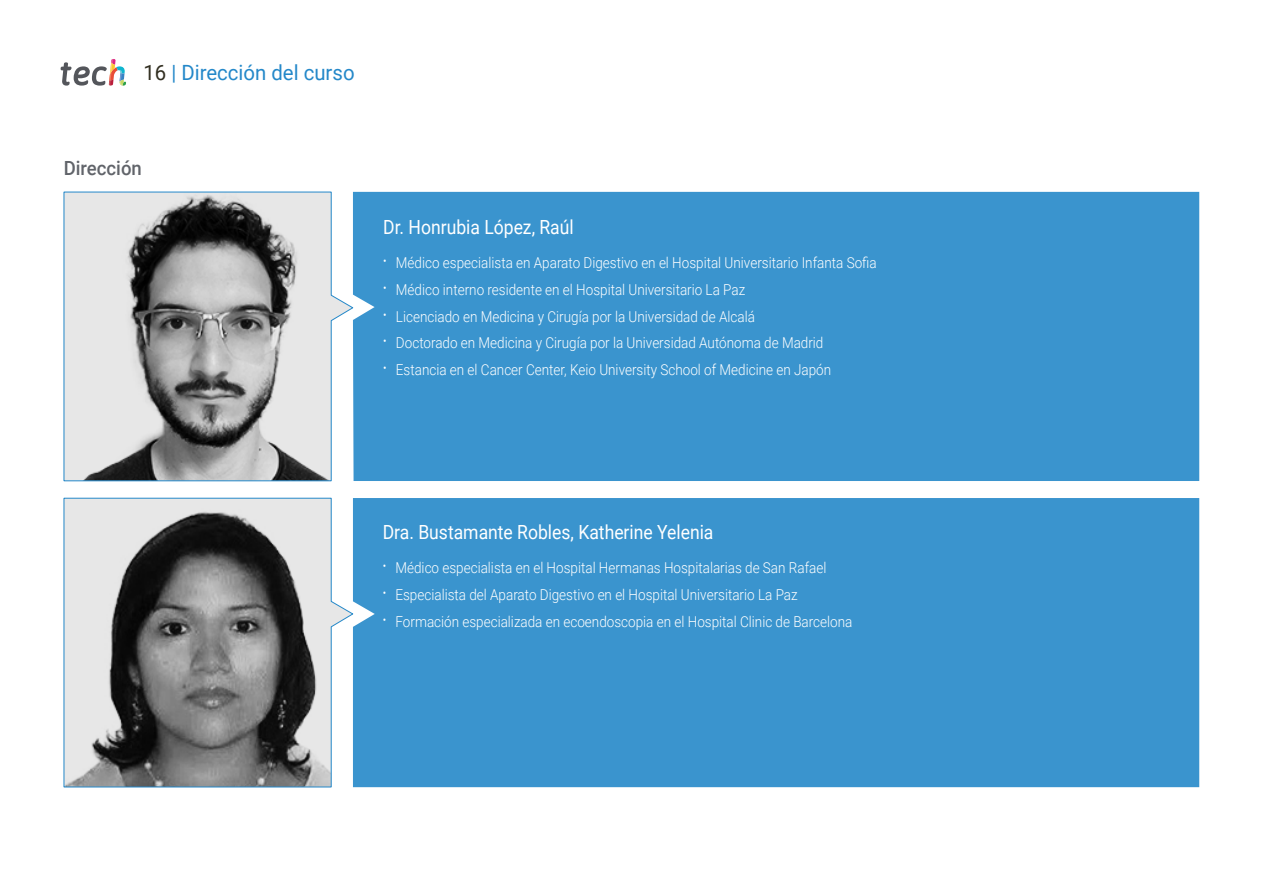
<style>
.page{position:relative;width:1263px;height:893px;background:#fff}
.page>*{position:absolute;margin:0;border:0;box-sizing:border-box;transform-origin:0 0}
.t1{font:21px "Roboto";color:#2488c9}
.t2{font:19.5px "Roboto";color:#fff;scale:.9 1}
.t3{font:500 19.5px "Roboto";color:#61646a;scale:.95 1}
.t4{font:300 15px "Roboto";color:#fff;scale:.9 1}
.s1{color:#312e20}
</style>
<div class="page">
<svg style="left:61px;top:59px;width:65px;height:27px"></svg>
<div style="left:353px;top:192px;width:846px;height:289px;background:#3a94ce"></div>
<div style="left:353px;top:498px;width:846px;height:289px;background:#3a94ce"></div>
<svg style="left:64px;top:192px;width:289px;height:289px;background:#b2b3b4"></svg>
<svg style="left:64px;top:498px;width:289px;height:289px;background:#919293"></svg>
<h1 class="t1" style="left:144px;top:57px;width:213px"><span class="s1">16</span> | Dirección del curso</h1>
<h2 class="t3" style="left:64px;top:154px;width:84px">Dirección</h2>
<h2 class="t2" style="left:383px;top:213px;width:213px">Dr. Honrubia López, Raúl</h2>
<p class="t4" style="left:383px;top:252px;width:550px"><sup>•</sup> Médico especialista en Aparato Digestivo en el Hospital Universitario Infanta Sofia</p>
<p class="t4" style="left:383px;top:279px;width:404px"><sup>•</sup> Médico interno residente en el Hospital Universitario La Paz</p>
<p class="t4" style="left:383px;top:306px;width:415px"><sup>•</sup> Licenciado en Medicina y Cirugía por la Universidad de Alcalá</p>
<p class="t4" style="left:383px;top:332px;width:491px"><sup>•</sup> Doctorado en Medicina y Cirugía por la Universidad Autónoma de Madrid</p>
<p class="t4" style="left:383px;top:359px;width:499px"><sup>•</sup> Estancia en el Cancer Center, Keio University School of Medicine en Japón</p>
<h2 class="t2" style="left:383px;top:519px;width:369px">Dra. Bustamante Robles, Katherine Yelenia</h2>
<p class="t4" style="left:383px;top:558px;width:494px"><sup>•</sup> Médico especialista en el Hospital Hermanas Hospitalarias de San Rafael</p>
<p class="t4" style="left:383px;top:584px;width:463px"><sup>•</sup> Especialista del Aparato Digestivo en el Hospital Universitario La Paz</p>
<p class="t4" style="left:383px;top:611px;width:523px"><sup>•</sup> Formación especializada en ecoendoscopia en el Hospital Clinic de Barcelona</p>
</div>
